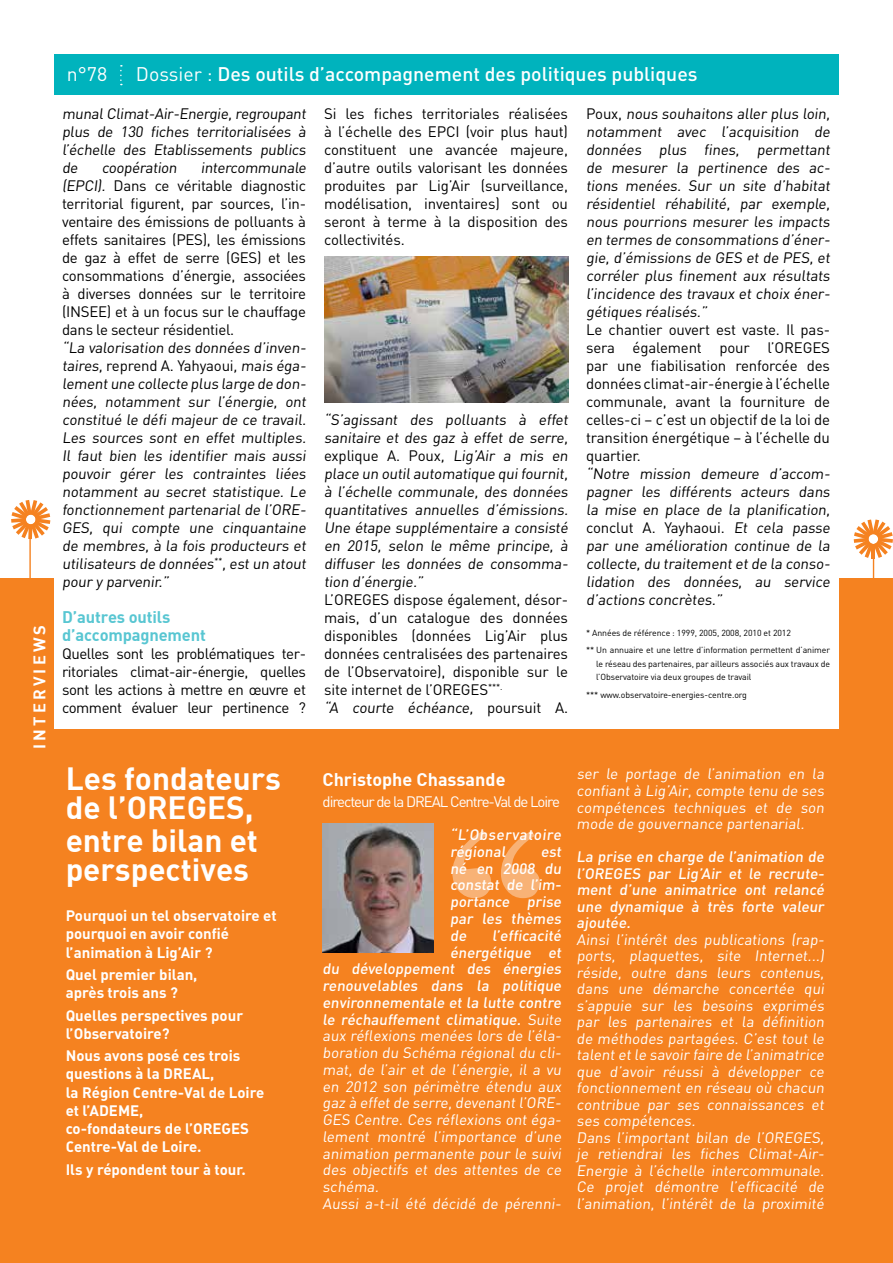
<style>
.page{position:relative;width:893px;height:1263px;background:#fff}
.page>*{position:absolute;margin:0;border:0;box-sizing:border-box;transform-origin:0 0}
.t1{font:31.5px/28.7px "DIN Bold";color:#fff}
.t2{font:500 19.5px "DIN";color:#fff}
.t3{font:19.5px "DIN";color:#fff}
.t4{font:18px "DIN Bold";color:#fff}
.t5{font:16.5px/18px "DIN Bold";letter-spacing:-.01em;color:#58c6d2}
.t6{font:16.5px "DIN Bold";letter-spacing:.19em;color:#fff}
.t7{font:15px/18px "DIN";letter-spacing:-.01em;color:#000;text-align:justify}
.t8{font:15px/16.5px "DIN";letter-spacing:-.07em;color:#fff;text-align:justify}
.t9{font:500 15px/16.8px "DIN";color:#fff;text-align:justify}
.t10{font:15px/18.1px "DIN Bold Alternate";color:#fff}
.t11{font:8.7px/17.7px "DIN";letter-spacing:-.01em;color:#000}
.s1{font-weight:400}
</style>
<div class="page">
<div style="left:0;top:578px;width:893px;height:685px;background:#f58220"></div>
<div style="left:54px;top:54px;width:785px;height:41px;background:#00b3bd"></div>
<svg style="left:120px;top:65px;width:2px;height:20px"></svg>
<div style="left:54px;top:106px;width:784px;height:623px;background:#fff"></div>
<hr style="left:29px;top:529px;width:2px;height:82px;background:#f58220">
<hr style="left:873px;top:544px;width:1px;height:52px;background:#f58220">
<svg style="left:854px;top:519px;width:39px;height:39px"></svg>
<svg style="left:11px;top:500px;width:39px;height:39px"></svg>
<img style="left:323px;top:824px;width:110px;height:128px">
<svg style="left:452px;top:831px;width:88px;height:67px"></svg>
<img style="left:324px;top:257px;width:244px;height:145px">
<p class="t6" style="left:29px;top:749px;width:126px;rotate:-90deg">INTERVIEWS</p>
<h2 class="t3" style="left:67px;top:62px;width:42px">n°78</h2>
<h2 class="t2" style="left:136px;top:62px;width:563px"><span class="s1">Dossier :</span> Des outils d’accompagnement des politiques publiques</h2>
<p class="t7" style="left:62px;top:104px;width:248px">munal Climat-Air-Energie, regroupant plus de 130 fiches territorialisées à l’échelle des Etablissements publics de</p>
<p class="t7" style="left:324px;top:104px;width:245px">Si les fiches territoriales réalisées à l’échelle des EPCI (voir plus haut) constituent une avancée majeure, d’autre outils valorisant les données produites par Lig’Air (surveillance, modélisation, inventaires) sont ou seront à terme à la disposition des collectivités.</p>
<p class="t7" style="left:586px;top:104px;width:248px;text-align:left">Poux, nous souhaitons aller plus loin, notamment avec l’acquisition de données plus fines, permettant de mesurer la pertinence des ac&shy;tions menées. Sur un site d’habitat résidentiel réhabilité, par exemple, nous pourrions mesurer les impacts en termes de consommations d’éner&shy;gie, d’émissions de GES et de PES, et corréler plus finement aux résultats l’incidence des travaux et choix éner&shy;gétiques réalisés.”<br>Le chantier ouvert est vaste. Il pas&shy;sera également pour l’OREGES par une fiabilisation renforcée des données climat-air-énergie à l’échelle communale, avant la fourniture de celles-ci – c’est un objectif de la loi de transition énergétique – à l’échelle du quartier.<br>“Notre mission demeure d’accom&shy;pagner les différents acteurs dans la mise en place de la planification, conclut A. Yayhaoui. Et cela passe par une amélioration continue de la collecte,du traitement et de la conso&shy;lidation des données, au service d’actions concrètes.”</p>
<p class="t11" style="left:586px;top:623px;width:245px">* Années de référence : 1999, 2005, 2008, 2010 et 2012<br>** Un annuaire et une lettre d’information permettent d’animer</p>
<p class="t11" style="left:596px;top:657px;width:235px;line-height:13.5px">le réseau des partenaires, par ailleurs associés aux travaux de l’Observatoire via deux groupes de travail</p>
<p class="t11" style="left:586px;top:686px;width:162px">*** www.observatoire-energies-centre.org</p>
<p class="t7" style="left:102px;top:158px;width:79px">coopération</p>
<p class="t7" style="left:62px;top:158px;width:248px;text-align:left;text-indent:139px">intercommunale (EPCI). Dans ce véritable diagnostic territorial figurent, par sources, l’in&shy;ventaire des émissions de polluants à effets sanitaires (PES), les émissions de gaz à effet de serre (GES) et les consommations d’énergie, associées à diverses données sur le territoire (INSEE) et à un focus sur le chauffage dans le secteur résidentiel.<br>“La valorisation des données d’inven&shy;taires, reprend A. Yahyaoui, mais éga&shy;lement une collecte plus large de don&shy;nées, notamment sur l’énergie, ont constitué le défi majeur de ce travail.<br>Les sources sont en effet multiples.<br>Il faut bien les identifier mais aussi pouvoir gérer les contraintes liées notamment au secret statistique. Le fonctionnement partenarial de l’ORE-GES, qui compte une cinquantaine de membres, à la fois producteurs et utilisateurs de données<sup>**</sup>, est un atout pour y parvenir.”</p>
<p class="t5" style="left:62px;top:607px;width:145px">D’autres outils d’accompagnement</p>
<p class="t7" style="left:62px;top:644px;width:245px">Quelles sont les problématiques ter&shy;ritoriales climat-air-énergie, quelles sont les actions à mettre en œuvre et comment évaluer leur pertinence ?</p>
<p class="t7" style="left:324px;top:410px;width:248px;text-align:left">“S’agissant des polluants à effet sanitaire et des gaz à effet de serre, explique A. Poux, Lig’Air a mis en place un outilautomatique quifournit, à l’échelle communale, des données quantitatives annuelles d’émissions.<br>Une étape supplémentaire a consisté en 2015, selon le même principe, à diffuser les données de consomma&shy;tion d’énergie.”<br>L’OREGES dispose également, désor&shy;mais, d’un catalogue des données disponibles (données Lig’Air plus données centralisées des partenaires de l’Observatoire), disponible sur le site internet de l’OREGES<sup>***.<br></sup>“A courte échéance, poursuit A.</p>
<h1 class="t1" style="left:66px;top:763px;width:217px">Les fondateurs de l’OREGES,</h1>
<h1 class="t1" style="left:66px;top:825px;width:194px">entre bilan et perspectives</h1>
<p class="t10" style="left:66px;top:906px;width:213px">Pourquoi un tel observatoire et pourquoi en avoir confié l’animation à Lig’Air ?</p>
<p class="t10" style="left:66px;top:965px;width:133px">Quel premier bilan, après trois ans ?</p>
<p class="t10" style="left:66px;top:1005px;width:179px">Quelles perspectives pour l’Observatoire?</p>
<p class="t10" style="left:66px;top:1046px;width:200px">Nous avons posé ces trois questions à la DREAL,<br>la Région Centre-Val de Loire et l’ADEME,<br>co-fondateurs de l’OREGES<br>Centre-Val de Loire.</p>
<p class="t10" style="left:66px;top:1159px;width:182px">Ils y répondent tour à tour.</p>
<p class="t4" style="left:323px;top:767px;width:184px">Christophe Chassande</p>
<p class="t8" style="left:323px;top:793px;width:239px">directeur de la DREAL Centre-Val de Loire</p>
<p class="t9" style="left:450px;top:826px;width:115px">“L’Observatoire régional</p>
<p class="t9" style="left:450px;top:842px;width:115px;text-indent:91px">est né en 2008 du constat de l’im&shy;portance prise par les thèmes de</p>
<p class="t9" style="left:492px;top:926px;width:73px">l’efficacité</p>
<p class="t9" style="left:450px;top:943px;width:115px">énergétique et</p>
<p class="t9" style="left:323px;top:960px;width:242px">du développement des énergies</p>
<p class="t9" style="left:323px;top:977px;width:242px">renouvelables dans la politique</p>
<p class="t9" style="left:323px;top:993px;width:242px">environnementale et la lutte contre</p>
<p class="t9" style="left:322px;top:1010px;width:242px">le réchauffement climatique. <span class="s1">Suite</span></p>
<p class="t8" style="left:322px;top:1027px;width:242px">aux réflexions menées lors de l’éla-</p>
<p class="t8" style="left:323px;top:1044px;width:242px">boration du Schéma régional du cli-</p>
<p class="t8" style="left:323px;top:1061px;width:242px">mat, de l’air et de l’énergie, il a vu</p>
<p class="t8" style="left:323px;top:1078px;width:242px">en 2012 son périmètre étendu aux</p>
<p class="t8" style="left:323px;top:1094px;width:242px">gaz à effet de serre, devenant l’ORE-</p>
<p class="t8" style="left:323px;top:1111px;width:242px">GES Centre. Ces réflexions ont éga-</p>
<p class="t8" style="left:323px;top:1128px;width:242px">lement montré l’importance d’une</p>
<p class="t8" style="left:323px;top:1145px;width:242px">animation permanente pour le suivi</p>
<p class="t8" style="left:323px;top:1161px;width:242px">des objectifs et des attentes de ce</p>
<p class="t8" style="left:323px;top:1178px;width:60px">schéma.</p>
<p class="t8" style="left:323px;top:1195px;width:242px">Aussi a-t-il été décidé de pérenni-</p>
<p class="t8" style="left:577px;top:765px;width:251px">ser le portage de l’animation en la confiant à Lig’Air, compte tenu de ses compétences techniques et de son mode de gouvernance partenarial.</p>
<p class="t9" style="left:577px;top:848px;width:251px">La prise en charge de l’animation de l’OREGES par Lig’Air et le recrute&shy;ment d’une animatrice ont relancé une dynamique à très forte valeur ajoutée.</p>
<p class="t8" style="left:577px;top:931px;width:251px;text-align:left">Ainsi l’intérêt des publications (rap&shy;ports, plaquettes, site Internet...) réside, outre dans leurs contenus, dans une démarche concertée qui s’appuie sur les besoins exprimés par les partenaires et la définition de méthodes partagées. C’est tout le talent et le savoir faire de l’animatrice que d’avoir réussi à développer ce fonctionnement en réseau où chacun contribue par ses connaissances et ses compétences.<br>Dans l’important bilan de l’OREGES, je retiendrai les fiches Climat-Air-Energie à l’échelle intercommunale.<br>Ce projet démontre l’efficacité de l’animation, l’intérêt de la proximité</p>
</div>
